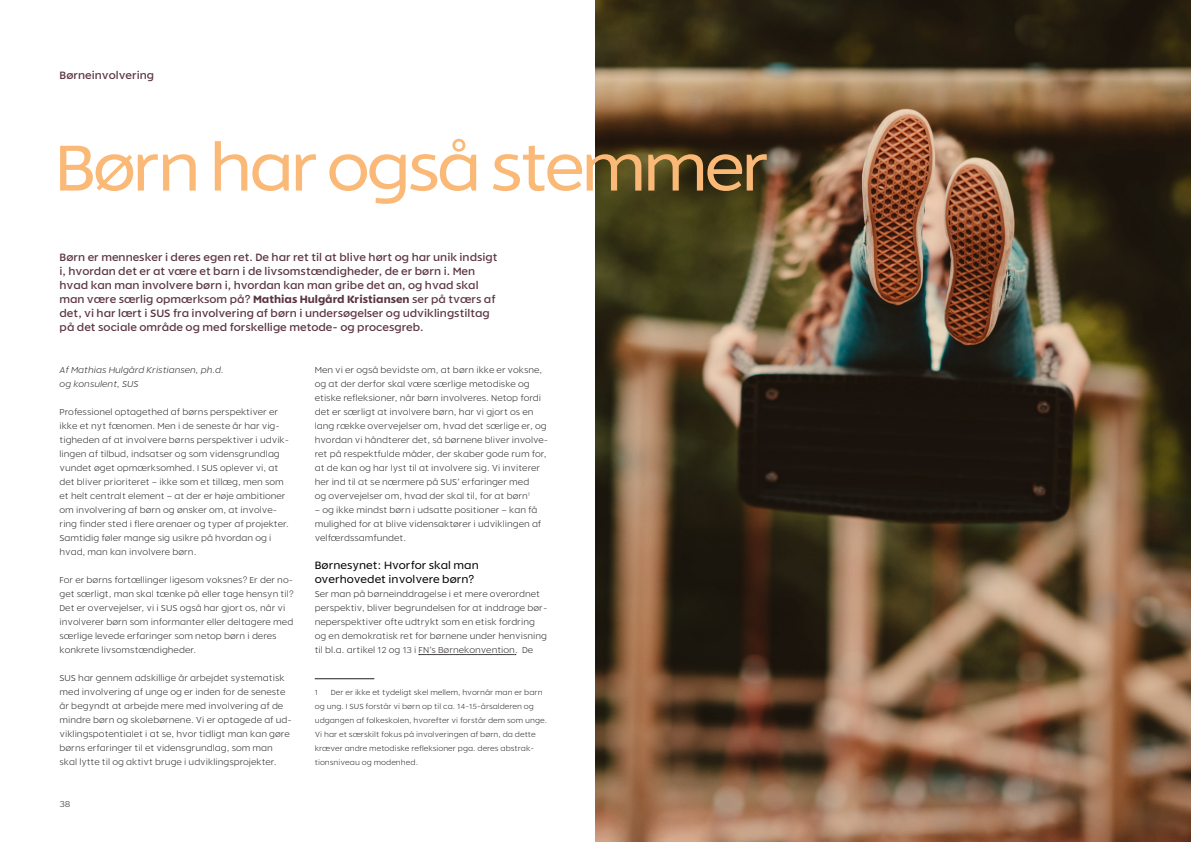
<style>
.page{position:relative;width:1191px;height:842px;background:#fff}
.page>*{position:absolute;margin:0;border:0;box-sizing:border-box;transform-origin:0 0}
.t1{font:64px "Rodia";letter-spacing:-.055em;color:#fbb978}
.manchet{font:500 10.5px/14px "Rodia";color:#5a3442}
.mellemrubrik{font:10.5px/14px "Rodia";color:#000}
.trompet{font:500 10.5px "Rodia";color:#5a3442}
.brødtxt{font:300 8.5px/14px "Rodia";color:#231f20}
.brødtxt-2{font:italic 300 8.5px/14px "Rodia";color:#231f20}
.fodnotetekst{font:300 7.3px/14px "Rodia";color:#231f20}
.s1{font-weight:700}
</style>
<div class="page">
<svg style="left:419px;top:654px;width:97px;height:1px"></svg>
<hr style="left:315px;top:678px;width:59px;height:1px;background:#231f20">
<img style="left:595px;top:0;width:596px;height:842px">
<p class="trompet" style="left:60px;top:69px;width:96px">Børneinvolvering</p>
<p class="t1" style="left:55px;top:133px;width:717px">Børn har også stemmer</p>
<p class="manchet" style="left:60px;top:250px;width:439px">Børn er mennesker i deres egen ret. De har ret til at blive hørt og har unik indsigt i, hvordan det er at være et barn i de livsomstændigheder, de er børn i. Men hvad kan man involvere børn i, hvordan kan man gribe det an, og hvad skal man være særlig opmærksom på? <span class="s1">Mathias Hulgård Kristiansen</span> ser på tværs af det, vi har lært i SUS fra involvering af børn i undersøgelser og udviklingstiltag på det sociale område og med forskellige metode- og procesgreb.</p>
<p class="brødtxt" style="left:315px;top:363px;width:235px">Men vi er også bevidste om, at børn ikke er voksne, og at der derfor skal være særlige metodiske og etiske refleksioner, når børn involveres. Netop fordi det er særligt at involvere børn, har vi gjort os en lang række overvejelser om, hvad det særlige er, og hvordan vi håndterer det, så børnene bliver involve&shy;ret på respektfulde måder, der skaber gode rum for, at de kan og har lyst til at involvere sig. Vi inviterer her ind til at se nærmere på SUS’ erfaringer med<br>og overvejelser om, hvad der skal til, for at børn<sup>1</sup></p>
<p class="brødtxt" style="left:315px;top:503px;width:228px">– og ikke mindst børn i udsatte positioner – kan få mulighed for at blive vidensaktører i udviklingen af velfærdssamfundet.</p>
<p class="mellemrubrik" style="left:315px;top:558px;width:165px">Børnesynet: Hvorfor skal man overhovedet involvere børn?</p>
<p class="brødtxt" style="left:315px;top:587px;width:234px">Ser man på børneinddragelse i et mere overordnet perspektiv, bliver begrundelsen for at inddrage bør&shy;neperspektiver ofte udtrykt som en etisk fordring og en demokratisk ret for børnene under henvisning til bl.a. artikel 12 og 13 i FN’s Børnekonvention. De</p>
<p class="fodnotetekst" style="left:315px;top:685px;width:5px">1</p>
<p class="fodnotetekst" style="left:315px;top:685px;width:234px;text-indent:16px">Der er ikke et tydeligt skel mellem, hvornår man er barn og ung. I SUS forstår vi børn op til ca. 14-15-årsalderen og udgangen af folkeskolen, hvorefter vi forstår dem som unge.<br>Vi har et særskilt fokus på involveringen af børn, da dette kræver andre metodiske refleksioner pga. deres abstrak&shy;tionsniveau og modenhed.</p>
<p class="brødtxt-2" style="left:60px;top:363px;width:166px">Af Mathias Hulgård Kristiansen, ph.d. og konsulent, SUS</p>
<p class="brødtxt" style="left:60px;top:405px;width:231px">Professionel optagethed af børns perspektiver er ikke et nyt fænomen. Men i de seneste år har vig&shy;tigheden af at involvere børns perspektiver i udvik&shy;lingen af tilbud, indsatser og som vidensgrundlag vundet øget opmærksomhed. I SUS oplever vi, at det bliver prioriteret – ikke som et tillæg, men som et helt centralt element – at der er høje ambitioner om involvering af børn og ønsker om, at involve&shy;ring finder sted i flere arenaer og typer af projekter.<br>Samtidig føler mange sig usikre på hvordan og i hvad, man kan involvere børn.</p>
<p class="brødtxt" style="left:60px;top:573px;width:236px">For er børns fortællinger ligesom voksnes? Er der no&shy;get særligt, man skal tænke på eller tage hensyn til?<br>Det er overvejelser, vi i SUS også har gjort os, når vi involverer børn som informanter eller deltagere med særlige levede erfaringer som netop børn i deres konkrete livsomstændigheder.</p>
<p class="brødtxt" style="left:60px;top:671px;width:234px">SUS har gennem adskillige år arbejdet systematisk med involvering af unge og er inden for de seneste år begyndt at arbejde mere med involvering af de mindre børn og skolebørnene. Vi er optagede af ud&shy;viklingspotentialet i at se, hvor tidligt man kan gøre børns erfaringer til et vidensgrundlag, som man skal lytte til og aktivt bruge i udviklingsprojekter.</p>
<p class="brødtxt" style="left:60px;top:797px;width:13px">38</p>
</div>
